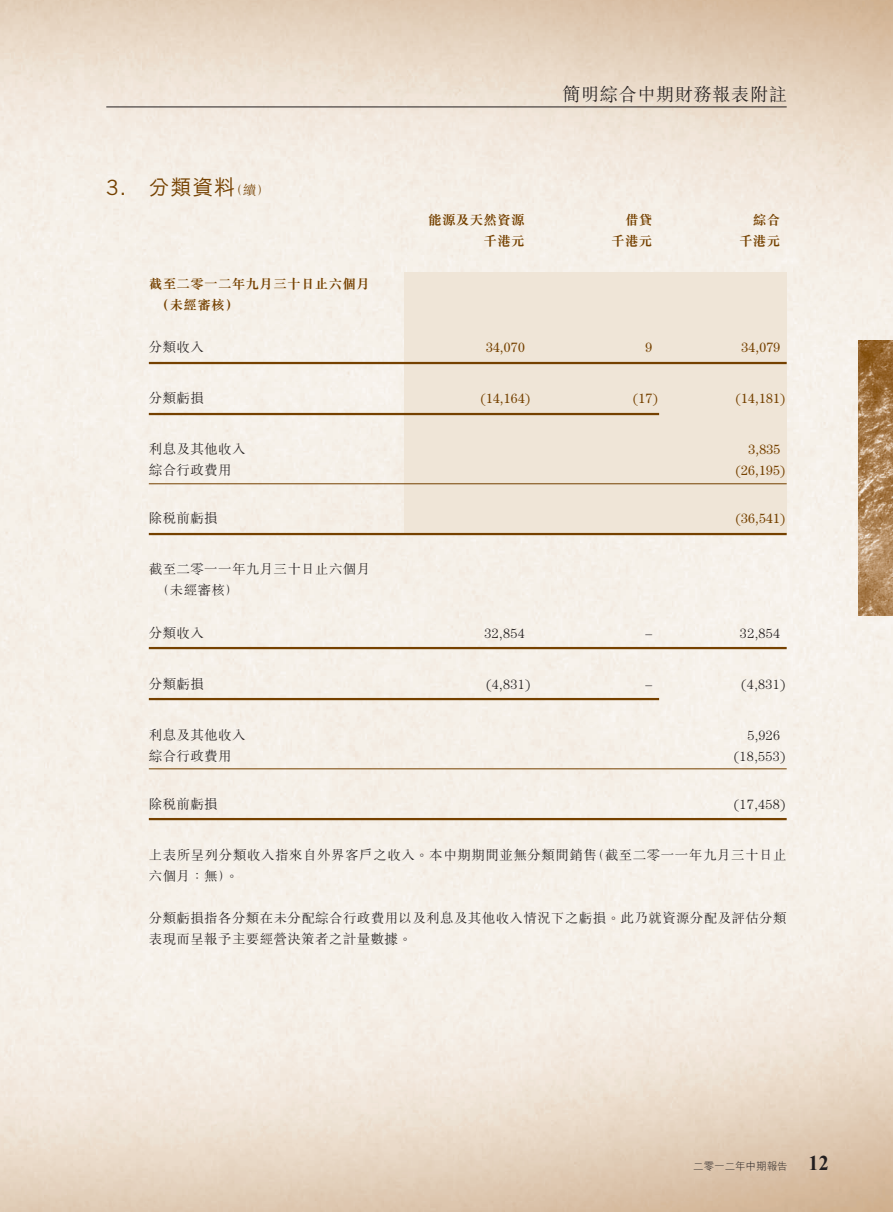
<style>
.page{position:relative;width:893px;height:1212px;background:#fff}
.page>*{position:absolute;margin:0;border:0;box-sizing:border-box;transform-origin:0 0}
.t1{font:500 21px "M Hei HK";color:#754100}
.t2{font:700 21px "Times New Roman";color:#231f20;scale:.95 1}
.t3{font:300 18px "M Sung HK";letter-spacing:.04em;color:#231f20}
.t4{font:300 13.5px/21px "M Sung HK";letter-spacing:.03em;color:#231f20}
.t5{font:13.5px "Century Std";letter-spacing:.025em;color:#754100}
.t6{font:300 13.5px "Century Std";letter-spacing:.025em;color:#231f20}
.t7{font:700 13.5px/21px "M Sung HK";letter-spacing:.025em;color:#754100}
.t8{font:300 10.5px "M Hei HK";color:#231f20}
.s1{font-family:"Trade Gothic LT Std";font-weight:400}
.s2{font-family:"M Sung HK";font-weight:300;font-size:13.5px}
</style>
<div class="page">
<img style="left:0;top:0;width:893px;height:1212px">
<hr style="left:106px;top:107px;width:681px;height:1px;background:#231f20">
<img style="left:859px;top:340px;width:34px;height:275px">
<div style="left:404px;top:273px;width:383px;height:262px;background:#efe5d7"></div>
<hr style="left:149px;top:362px;width:638px;height:2px;background:#754100">
<hr style="left:149px;top:413px;width:510px;height:2px;background:#754100">
<hr style="left:149px;top:483px;width:638px;height:1px;background:#754100">
<hr style="left:149px;top:533px;width:638px;height:2px;background:#754100">
<hr style="left:149px;top:647px;width:638px;height:2px;background:#754100">
<hr style="left:149px;top:698px;width:510px;height:2px;background:#754100">
<hr style="left:149px;top:768px;width:638px;height:1px;background:#754100">
<hr style="left:149px;top:818px;width:638px;height:2px;background:#754100">
<p class="t1" style="left:106px;top:172px;width:166px"><span class="s1">3.</span> 分類資料<span class="s2">（續）</span></p>
<p class="t3" style="left:562px;top:82px;width:226px">簡明綜合中期財務報表附註</p>
<p class="t7" style="left:428px;top:209px;width:98px">能源及天然資源</p>
<p class="t7" style="left:625px;top:209px;width:29px">借貸</p>
<p class="t7" style="left:753px;top:209px;width:29px">綜合</p>
<p class="t7" style="left:484px;top:230px;width:43px">千港元</p>
<p class="t7" style="left:611px;top:230px;width:43px">千港元</p>
<p class="t7" style="left:739px;top:230px;width:43px">千港元</p>
<p class="t7" style="left:156px;top:273px;width:215px;text-indent:-7px">截至二零一二年九月三十日止六個月（未經審核）</p>
<p class="t4" style="left:149px;top:336px;width:57px">分類收入</p>
<p class="t5" style="left:486px;top:340px;width:40px">34,070</p>
<p class="t5" style="left:646px;top:340px;width:8px">9</p>
<p class="t5" style="left:741px;top:340px;width:40px">34,079</p>
<p class="t4" style="left:149px;top:387px;width:57px">分類虧損</p>
<p class="t5" style="left:480px;top:391px;width:51px">(14,164)</p>
<p class="t5" style="left:633px;top:391px;width:27px">(17)</p>
<p class="t5" style="left:735px;top:391px;width:51px">(14,181)</p>
<p class="t4" style="left:149px;top:438px;width:98px">利息及其他收入</p>
<p class="t5" style="left:749px;top:442px;width:33px">3,835</p>
<p class="t4" style="left:149px;top:459px;width:84px">綜合行政費用</p>
<p class="t5" style="left:735px;top:463px;width:51px">(26,195)</p>
<p class="t4" style="left:149px;top:507px;width:70px">除稅前虧損</p>
<p class="t5" style="left:735px;top:511px;width:51px">(36,541)</p>
<p class="t4" style="left:156px;top:558px;width:216px;text-indent:-7px">截至二零一一年九月三十日止六個月（未經審核）</p>
<p class="t4" style="left:149px;top:621px;width:57px">分類收入</p>
<p class="t6" style="left:484px;top:625px;width:42px">32,854</p>
<p class="t6" style="left:646px;top:625px;width:8px">–</p>
<p class="t6" style="left:740px;top:625px;width:42px">32,854</p>
<p class="t4" style="left:149px;top:672px;width:57px">分類虧損</p>
<p class="t6" style="left:485px;top:676px;width:47px">(4,831)</p>
<p class="t6" style="left:646px;top:676px;width:8px">–</p>
<p class="t6" style="left:741px;top:676px;width:47px">(4,831)</p>
<p class="t4" style="left:149px;top:723px;width:98px">利息及其他收入</p>
<p class="t6" style="left:747px;top:727px;width:34px">5,926</p>
<p class="t4" style="left:149px;top:744px;width:84px">綜合行政費用</p>
<p class="t6" style="left:733px;top:748px;width:55px">(18,553)</p>
<p class="t4" style="left:149px;top:792px;width:70px">除稅前虧損</p>
<p class="t6" style="left:733px;top:796px;width:55px">(17,458)</p>
<p class="t4" style="left:149px;top:843px;width:639px">上表所呈列分類收入指來自外界客戶之收入。本中期期間並無分類間銷售（截至二零一一年九月三十日止六個月：無）。</p>
<p class="t4" style="left:149px;top:906px;width:639px">分類虧損指各分類在未分配綜合行政費用以及利息及其他收入情況下之虧損。此乃就資源分配及評估分類表現而呈報予主要經營決策者之計量數據。</p>
<p class="t8" style="left:693px;top:1159px;width:96px">二零一二年中期報告</p>
<p class="t2" style="left:808px;top:1148px;width:23px">12</p>
</div>
